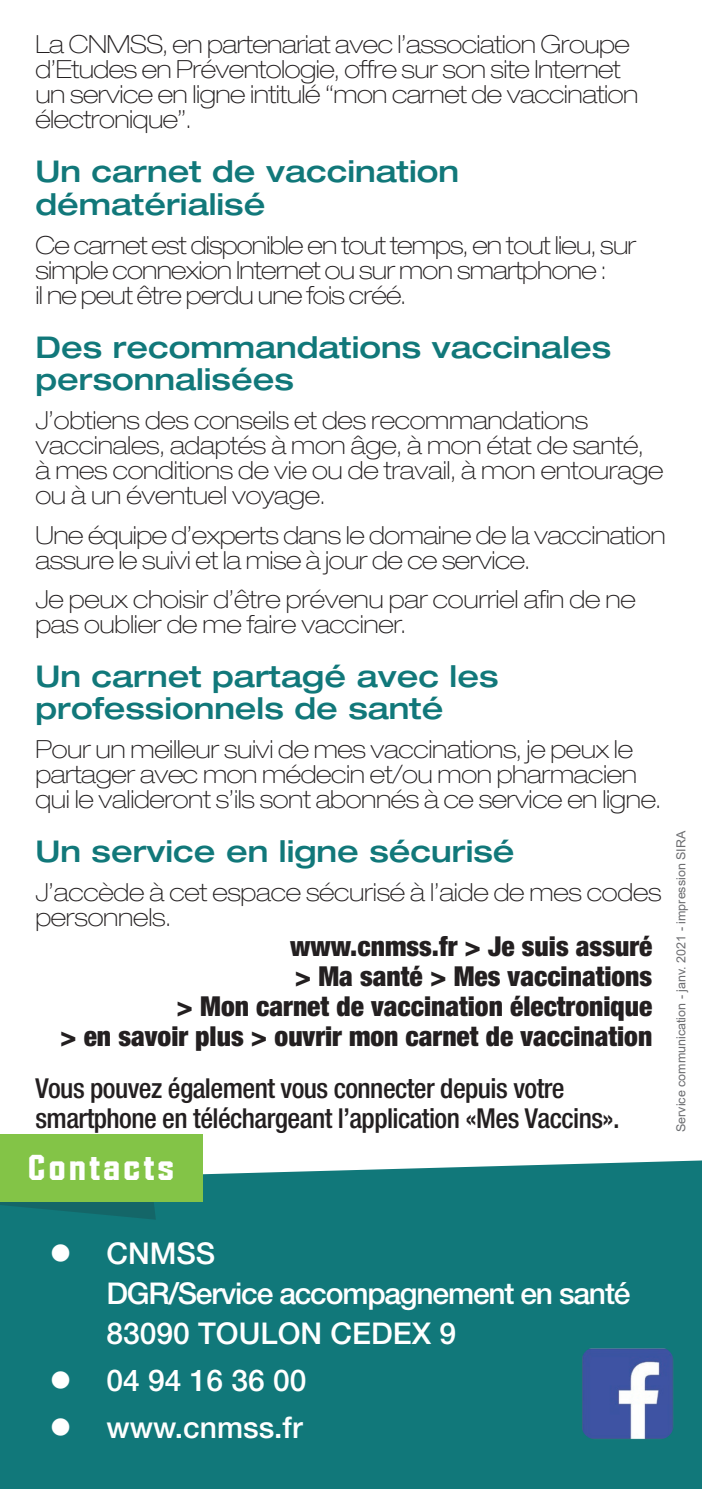
<style>
.page{position:relative;width:702px;height:1489px;background:#fff}
.page>*{position:absolute;margin:0;border:0;box-sizing:border-box;transform-origin:0 0}
.t1{font:700 35px "Diamante";letter-spacing:.1em;color:#fff}
.t2{font:500 expanded 30px/32.5px "Helvetica Neue LT Std";color:#11787a}
.t3{font:500 30px/40px "Helvetica Neue LT Std";letter-spacing:-.04em;color:#fff}
.t4{font:500 30px/47px "Helvetica Neue LT Std";color:#fff}
.t5{font:900 condensed 27.5px/30px "Helvetica Neue LT Std";color:#231f20;text-align:right}
.t6{font:500 condensed 27.5px/30px "Helvetica Neue LT Std";letter-spacing:-.02em;color:#231f20}
.t7{font:100 expanded 25px/25px "Helvetica Neue LT Std";letter-spacing:-.015em;color:#231f20}
.t8{font:12.5px "Arial";color:#6c6d70}
</style>
<div class="page">
<div style="left:0;top:1160px;width:702px;height:328px;background:#11787a"></div>
<svg style="left:0;top:1201px;width:156px;height:21px;background:#17726e"></svg>
<div style="left:0;top:1134px;width:202px;height:67px;background:#83c447"></div>
<img style="left:581px;top:1346px;width:92px;height:93px">
<svg style="left:52px;top:1244px;width:17px;height:17px"></svg>
<svg style="left:52px;top:1371px;width:17px;height:17px"></svg>
<svg style="left:52px;top:1418px;width:17px;height:17px"></svg>
<p class="t7" style="left:35px;top:32px;width:604px">La CNMSS, en partenariat avec l’association Groupe d’Etudes en Préventologie, offre sur son site Internet un service en ligne intitulé “mon carnet de vaccination électronique”.</p>
<p class="t2" style="left:35px;top:154px;width:425px">Un carnet de vaccination dématérialisé</p>
<p class="t7" style="left:35px;top:232px;width:602px">Ce carnet est disponible en tout temps, en tout lieu, sur simple connexion Internet ou sur mon smartphone :<br>il ne peut être perdu une fois créé.</p>
<p class="t2" style="left:35px;top:330px;width:577px">Des recommandations vaccinales personnalisées</p>
<p class="t7" style="left:35px;top:408px;width:629px">J’obtiens des conseils et des recommandations vaccinales, adaptés à mon âge, à mon état de santé, à mes conditions de vie ou de travail, à mon entourage ou à un éventuel voyage.</p>
<p class="t7" style="left:35px;top:522px;width:631px">Une équipe d’experts dans le domaine de la vaccination assure le suivi et la mise à jour de ce service.</p>
<p class="t7" style="left:35px;top:586px;width:601px">Je peux choisir d’être prévenu par courriel afin de ne pas oublier de me faire vacciner.</p>
<p class="t2" style="left:35px;top:659px;width:464px">Un carnet partagé avec les professionnels de santé</p>
<p class="t7" style="left:35px;top:736px;width:627px">Pour un meilleur suivi de mes vaccinations, je peux le partager avec mon médecin et/ou mon pharmacien qui le valideront s’ils sont abonnés à ce service en ligne.</p>
<p class="t2" style="left:35px;top:834px;width:480px">Un service en ligne sécurisé</p>
<p class="t7" style="left:35px;top:879px;width:627px">J’accède à cet espace sécurisé à l’aide de mes codes personnels.</p>
<p class="t5" style="left:60px;top:931px;width:593px">www.cnmss.fr &gt; Je suis assuré<br>&gt; Ma santé &gt; Mes vaccinations<br>&gt; Mon carnet de vaccination électronique<br>&gt; en savoir plus &gt; ouvrir mon carnet de vaccination</p>
<p class="t6" style="left:35px;top:1072px;width:586px">Vous pouvez également vous connecter depuis votre smartphone en téléchargeant l’application «Mes Vaccins».</p>
<h1 class="t1" style="left:28px;top:1146px;width:147px">Contacts</h1>
<p class="t8" style="left:672px;top:1131px;width:303px;rotate:-90deg">Service communication - janv. 2021 - impression SIRA</p>
<p class="t3" style="left:106px;top:1232px;width:525px">CNMSS<br>DGR/Service accompagnement en santé<br>83090 TOULON CEDEX 9</p>
<p class="t4" style="left:106px;top:1356px;width:202px">04 94 16 36 00 www.cnmss.fr</p>
</div>
